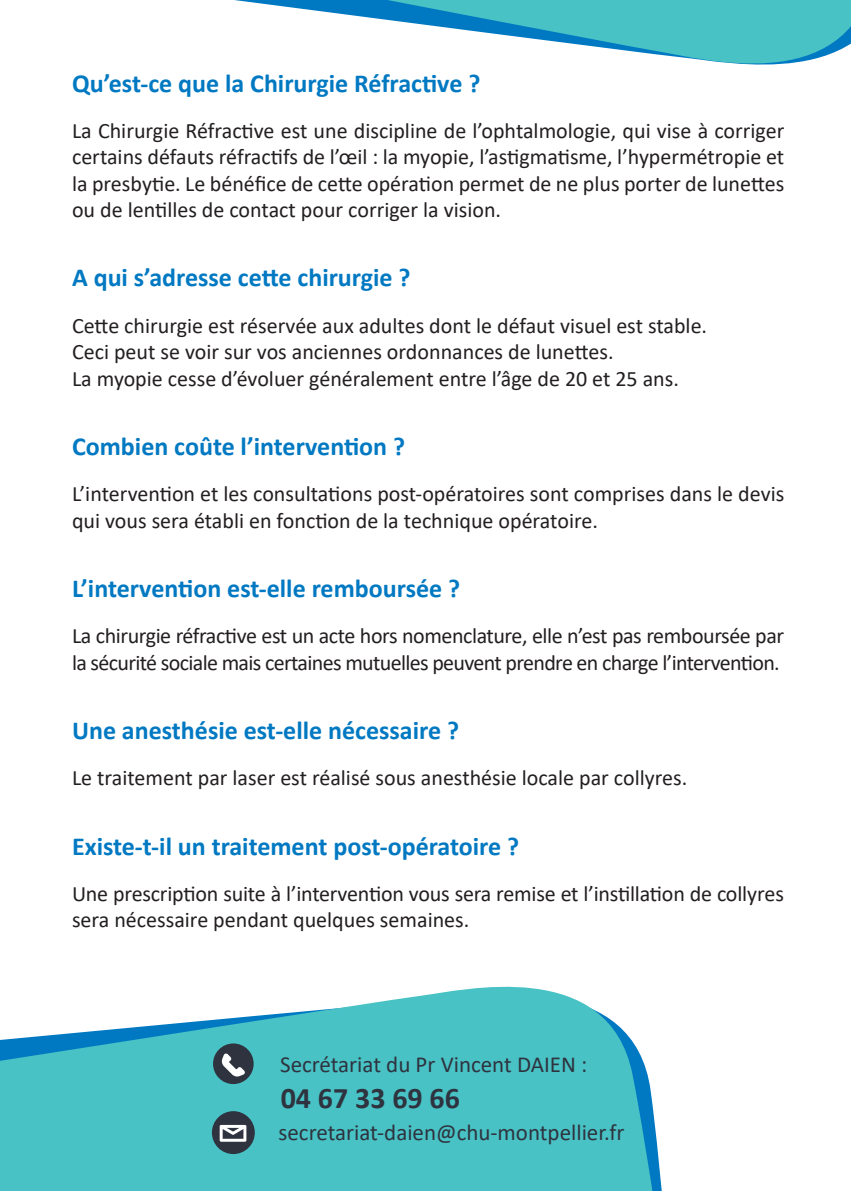
<style>
.page{position:relative;width:851px;height:1191px;background:#fff}
.page>*{position:absolute;margin:0;border:0;box-sizing:border-box;transform-origin:0 0}
.t1{font:700 30px "Calibri";color:#2e333f}
.t2{font:700 26px "Calibri";color:#0079c2}
.t3{font:23px "Calibri";color:#2e333f}
.t4{font:22px/26.4px "Calibri";color:#231f20}
.t5{font:22px/26.4px "Calibri";letter-spacing:-.03em;color:#231f20}
</style>
<div class="page">
<svg style="left:0;top:986px;width:662px;height:205px;background:#60c8cc"></svg>
<div style="left:213px;top:1043px;width:40px;height:41px;background:#2e333f;border-radius:50%"></div>
<svg style="left:221px;top:1053px;width:24px;height:23px"></svg>
<div style="left:212px;top:1111px;width:43px;height:43px;background:#2e333f;border-radius:50%"></div>
<svg style="left:220px;top:1125px;width:26px;height:16px"></svg>
<svg style="left:234px;top:0;width:616px;height:65px"></svg>
<p class="t2" style="left:72px;top:64px;width:410px">Qu’est-ce que la Chirurgie Réfractive ?</p>
<p class="t4" style="left:72px;top:117px;width:713px;text-align:justify">La Chirurgie Réfractive est une discipline de l’ophtalmologie, qui vise à corriger certains défauts réfractifs de l’œil : la myopie, l’astigmatisme, l’hypermétropie et la presbytie. Le bénéfice de cette opération permet de ne plus porter de lunettes ou de lentilles de contact pour corriger la vision.</p>
<p class="t2" style="left:72px;top:259px;width:340px">A qui s’adresse cette chirurgie ?</p>
<p class="t4" style="left:72px;top:312px;width:636px">Cette chirurgie est réservée aux adultes dont le défaut visuel est stable.</p>
<p class="t4" style="left:72px;top:338px;width:543px">Ceci peut se voir sur vos anciennes ordonnances de lunettes.</p>
<p class="t4" style="left:72px;top:364px;width:608px">La myopie cesse d’évoluer généralement entre l’âge de 20 et 25 ans.</p>
<p class="t2" style="left:72px;top:428px;width:334px">Combien coûte l’intervention ?</p>
<p class="t4" style="left:72px;top:480px;width:713px">L’intervention et les consultations post-opératoires sont comprises dans le devis qui vous sera établi en fonction de la technique opératoire.</p>
<p class="t2" style="left:72px;top:570px;width:389px">L’intervention est-elle remboursée ?</p>
<p class="t5" style="left:72px;top:622px;width:713px">La chirurgie réfractive est un acte hors nomenclature, elle n’est pas remboursée par la sécurité sociale mais certaines mutuelles peuvent prendre en charge l’intervention.</p>
<p class="t2" style="left:72px;top:712px;width:388px">Une anesthésie est-elle nécessaire ?</p>
<p class="t4" style="left:72px;top:764px;width:616px">Le traitement par laser est réalisé sous anesthésie locale par collyres.</p>
<p class="t2" style="left:72px;top:827px;width:448px">Existe-t-il un traitement post-opératoire ?</p>
<p class="t4" style="left:72px;top:880px;width:713px">Une prescription suite à l’intervention vous sera remise et l’instillation de collyres sera nécessaire pendant quelques semaines.</p>
<p class="t3" style="left:280px;top:1048px;width:309px">Secrétariat du Pr Vincent DAIEN :</p>
<p class="t1" style="left:281px;top:1076px;width:181px">04 67 33 69 66</p>
<p class="t3" style="left:278px;top:1116px;width:347px">secretariat-daien@chu-montpellier.fr</p>
</div>
